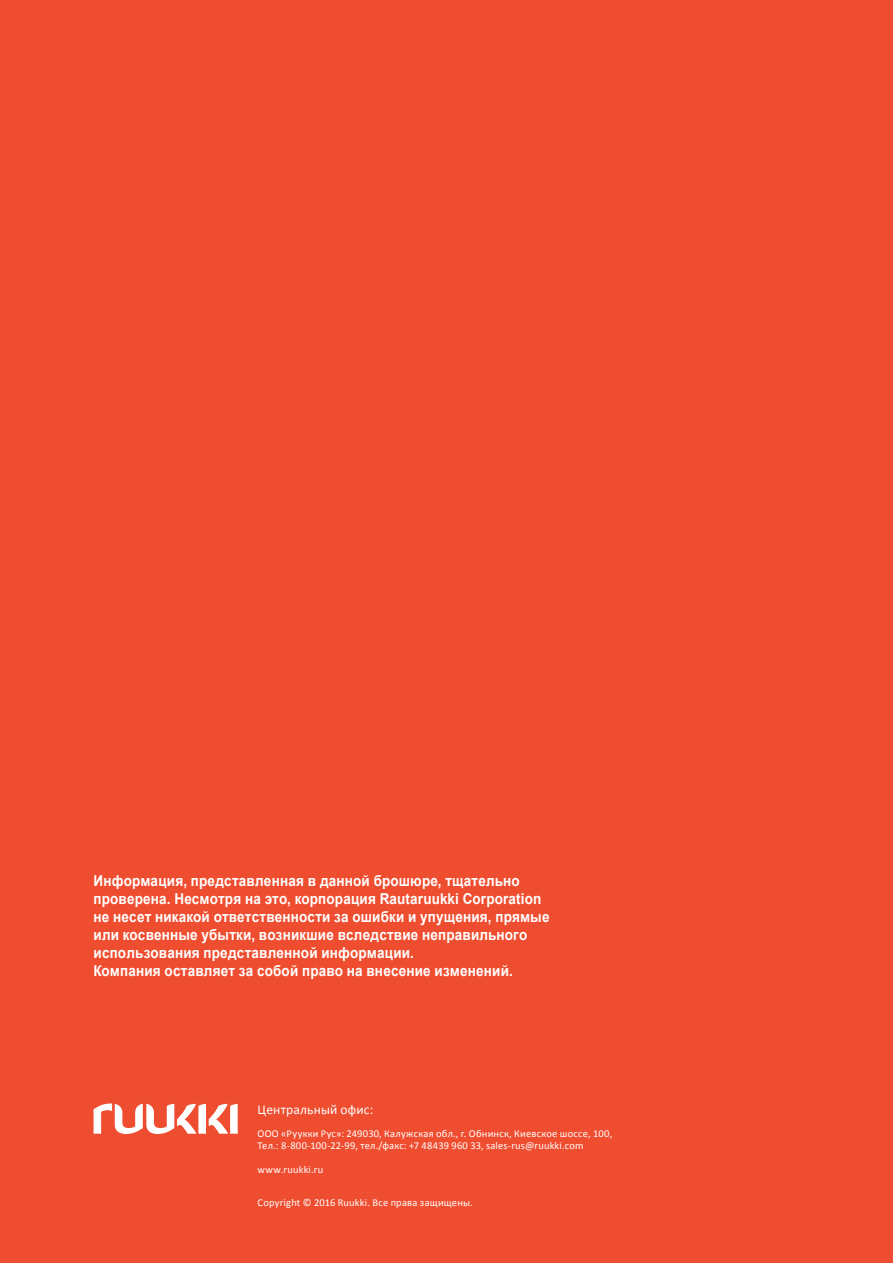
<style>
.page{position:relative;width:893px;height:1263px;background:#ef4d2f}
.page>*{position:absolute;margin:0;border:0;box-sizing:border-box;transform-origin:0 0}
.t1{font:700 15px/18px "Arial";letter-spacing:.01em;color:#fff;scale:.9 1}
.t2{font:13.5px "Calibri";letter-spacing:.01em;color:#fff}
.t3{font:10.5px/12.6px "Calibri";letter-spacing:.02em;color:#fff}
</style>
<div class="page">
<svg style="left:94px;top:1103px;width:144px;height:31px"></svg>
<p class="t1" style="left:94px;top:873px;width:508px">Информация, представленная в данной брошюре, тщательно проверена. Несмотря на это, корпорация Rautaruukki Corporation не несет никакой ответственности за ошибки и упущения, прямые или косвенные убытки, возникшие вследствие неправильного использования представленной информации.<br>Компания оставляет за собой право на внесение изменений.</p>
<p class="t2" style="left:258px;top:1100px;width:117px">Центральный офис:</p>
<p class="t3" style="left:258px;top:1127px;width:356px">ООО «Руукки Рус»: 249030, Калужская обл., г. Обнинск, Киевское шоссе, 100,<br>Тел.: 8-800-100-22-99, тел./факс: +7 48439 960 33, sales-rus@ruukki.com</p>
<p class="t3" style="left:258px;top:1163px;width:67px">www.ruukki.ru</p>
<p class="t3" style="left:258px;top:1197px;width:217px">Copyright © 2016 Ruukki. Все права защищены.</p>
</div>
